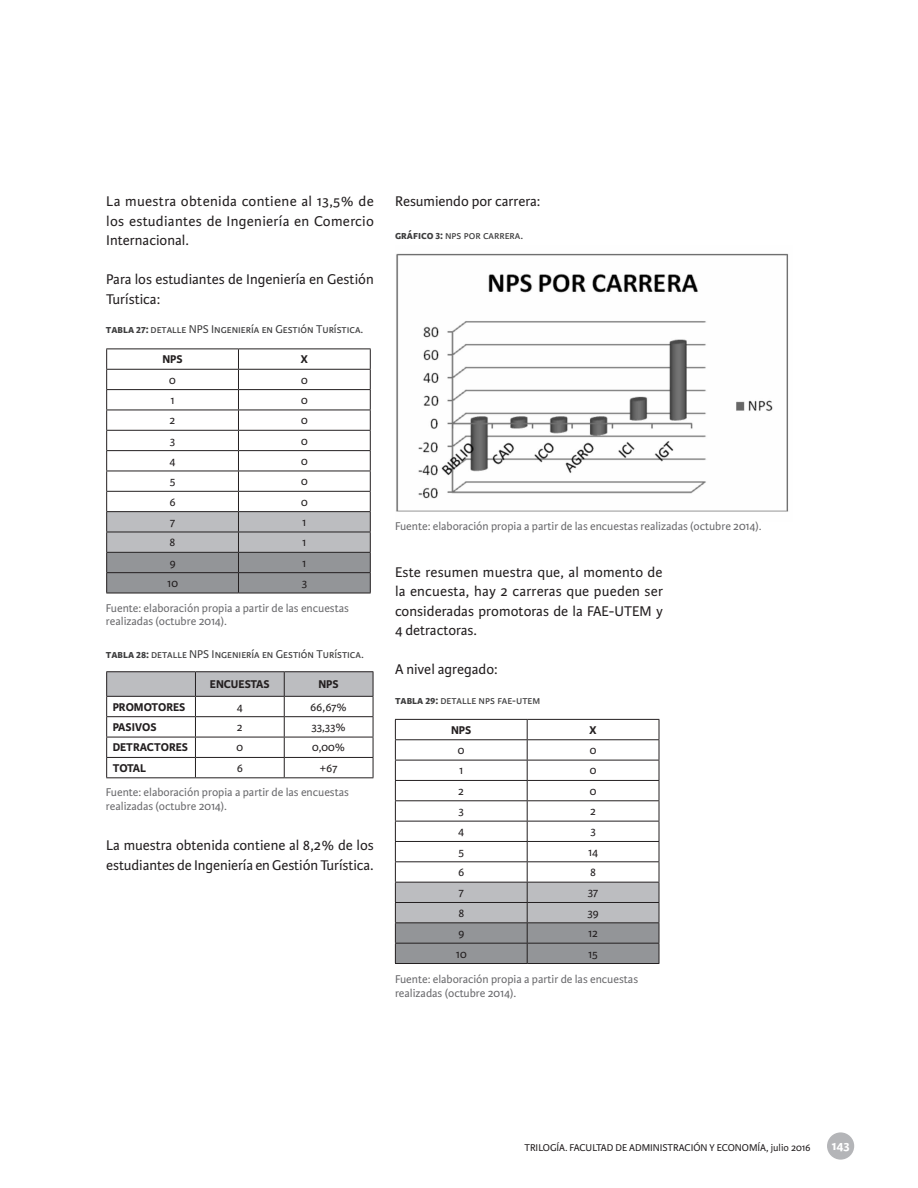
<style>
.page{position:relative;width:918px;height:1188px;background:#fff}
.page>*{position:absolute;margin:0;border:0;box-sizing:border-box;transform-origin:0 0}
.t1{font:15px/19.5px "Karmina Sans";color:#231f20;text-align:justify}
.t2{font:700 13.5px "Karmina Sans";color:#fff}
.t3{font:12px/13.5px "Karmina Sans";color:#69696c}
.t4{font:12px "Karmina Sans";color:#3e3e3f}
.t5{font:12px "Karmina Sans";letter-spacing:-.015em;color:#231f20}
.t6{font:700 12px "Karmina Sans";color:#231f20}
.t7{font:10.5px "Karmina Sans";color:#231f20}
.s1{font-weight:700}
</style>
<div class="page">
<div style="left:827px;top:1132px;width:27px;height:28px;background:#b4b5b8;border-radius:50%"></div>
<svg style="left:106px;top:349px;width:265px;height:244px"></svg>
<hr style="left:106px;top:593px;width:132px;height:1px;background:#231f20">
<hr style="left:238px;top:593px;width:133px;height:1px;background:#231f20">
<hr style="left:106px;top:671px;width:89px;height:1px;background:#231f20">
<hr style="left:195px;top:671px;width:89px;height:1px;background:#231f20">
<hr style="left:284px;top:671px;width:89px;height:1px;background:#231f20">
<svg style="left:106px;top:672px;width:268px;height:105px"></svg>
<hr style="left:106px;top:777px;width:89px;height:1px;background:#231f20">
<hr style="left:195px;top:777px;width:89px;height:1px;background:#231f20">
<hr style="left:284px;top:777px;width:89px;height:1px;background:#231f20">
<img style="left:396px;top:253px;width:393px;height:259px">
<hr style="left:395px;top:719px;width:132px;height:1px;background:#231f20">
<hr style="left:527px;top:719px;width:132px;height:1px;background:#231f20">
<svg style="left:395px;top:720px;width:265px;height:244px"></svg>
<hr style="left:395px;top:963px;width:132px;height:1px;background:#231f20">
<hr style="left:527px;top:963px;width:132px;height:1px;background:#231f20">
<p class="t1" style="left:106px;top:192px;width:269px">La muestra obtenida contiene al 13,5% de los estudiantes de Ingeniería en Comercio Internacional.</p>
<p class="t1" style="left:106px;top:270px;width:269px">Para los estudiantes de Ingeniería en Gestión<br>Turística:</p>
<p class="t4" style="left:106px;top:322px;width:259px"><span class="s1">tabla 27:</span> detalle NPS Ingeniería en Gestión Turística.</p>
<p class="t6" style="left:162px;top:352px;width:22px">NPS</p>
<p class="t6" style="left:301px;top:352px;width:9px">X</p>
<p class="t5" style="left:169px;top:373px;width:8px">0</p>
<p class="t5" style="left:301px;top:373px;width:8px">0</p>
<p class="t5" style="left:170px;top:393px;width:6px">1</p>
<p class="t5" style="left:301px;top:393px;width:8px">0</p>
<p class="t5" style="left:170px;top:414px;width:7px">2</p>
<p class="t5" style="left:301px;top:414px;width:8px">0</p>
<p class="t5" style="left:170px;top:434px;width:7px">3</p>
<p class="t5" style="left:301px;top:434px;width:8px">0</p>
<p class="t5" style="left:170px;top:454px;width:8px">4</p>
<p class="t5" style="left:301px;top:454px;width:8px">0</p>
<p class="t5" style="left:170px;top:475px;width:7px">5</p>
<p class="t5" style="left:301px;top:475px;width:8px">0</p>
<p class="t5" style="left:169px;top:495px;width:8px">6</p>
<p class="t5" style="left:301px;top:495px;width:8px">0</p>
<p class="t5" style="left:170px;top:515px;width:7px">7</p>
<p class="t5" style="left:302px;top:515px;width:6px">1</p>
<p class="t5" style="left:170px;top:536px;width:7px">8</p>
<p class="t5" style="left:302px;top:536px;width:6px">1</p>
<p class="t5" style="left:169px;top:556px;width:8px">9</p>
<p class="t5" style="left:302px;top:556px;width:6px">1</p>
<p class="t5" style="left:167px;top:576px;width:12px">10</p>
<p class="t5" style="left:302px;top:576px;width:7px">3</p>
<p class="t3" style="left:106px;top:601px;width:245px">Fuente: elaboración propia a partir de las encuestas realizadas (octubre 2014).</p>
<p class="t4" style="left:106px;top:648px;width:259px"><span class="s1">tabla 28:</span> detalle NPS Ingeniería en Gestión Turística.</p>
<p class="t6" style="left:210px;top:677px;width:61px">ENCUESTAS</p>
<p class="t6" style="left:318px;top:677px;width:22px">NPS</p>
<p class="t6" style="left:113px;top:700px;width:74px">PROMOTORES</p>
<p class="t5" style="left:237px;top:700px;width:8px">4</p>
<p class="t5" style="left:310px;top:700px;width:38px">66,67%</p>
<p class="t6" style="left:113px;top:720px;width:45px">PASIVOS</p>
<p class="t5" style="left:237px;top:720px;width:7px">2</p>
<p class="t5" style="left:311px;top:720px;width:36px">33,33%</p>
<p class="t6" style="left:113px;top:741px;width:77px">DETRACTORES</p>
<p class="t5" style="left:237px;top:741px;width:8px">0</p>
<p class="t5" style="left:312px;top:741px;width:35px">0,00%</p>
<p class="t6" style="left:113px;top:761px;width:35px">TOTAL</p>
<p class="t5" style="left:237px;top:761px;width:8px">6</p>
<p class="t5" style="left:320px;top:761px;width:19px">+67</p>
<p class="t3" style="left:106px;top:786px;width:245px">Fuente: elaboración propia a partir de las encuestas realizadas (octubre 2014).</p>
<p class="t1" style="left:106px;top:836px;width:269px">La muestra obtenida contiene al 8,2% de los estudiantes de Ingeniería en Gestión Turística.</p>
<p class="t1" style="left:395px;top:192px;width:147px">Resumiendo por carrera:</p>
<p class="t4" style="left:395px;top:228px;width:130px"><span class="s1">gráfico 3:</span> nps por carrera.</p>
<p class="t3" style="left:395px;top:520px;width:368px">Fuente: elaboración propia a partir de las encuestas realizadas (octubre 2014).</p>
<p class="t1" style="left:395px;top:562px;width:270px">Este resumen muestra que, al momento de la encuesta, hay 2 carreras que pueden ser consideradas promotoras de la FAE-UTEM y 4 detractoras.</p>
<p class="t1" style="left:395px;top:660px;width:104px">A nivel agregado:</p>
<p class="t4" style="left:395px;top:693px;width:147px"><span class="s1">tabla 29:</span> detalle nps fae-utem</p>
<p class="t6" style="left:451px;top:723px;width:22px">NPS</p>
<p class="t6" style="left:589px;top:723px;width:9px">X</p>
<p class="t5" style="left:458px;top:744px;width:8px">0</p>
<p class="t5" style="left:590px;top:744px;width:8px">0</p>
<p class="t5" style="left:459px;top:764px;width:6px">1</p>
<p class="t5" style="left:590px;top:764px;width:8px">0</p>
<p class="t5" style="left:458px;top:784px;width:7px">2</p>
<p class="t5" style="left:590px;top:784px;width:8px">0</p>
<p class="t5" style="left:459px;top:805px;width:7px">3</p>
<p class="t5" style="left:590px;top:805px;width:7px">2</p>
<p class="t5" style="left:458px;top:825px;width:8px">4</p>
<p class="t5" style="left:590px;top:825px;width:7px">3</p>
<p class="t5" style="left:458px;top:845px;width:7px">5</p>
<p class="t5" style="left:588px;top:845px;width:11px">14</p>
<p class="t5" style="left:458px;top:866px;width:8px">6</p>
<p class="t5" style="left:590px;top:866px;width:7px">8</p>
<p class="t5" style="left:459px;top:886px;width:7px">7</p>
<p class="t5" style="left:588px;top:886px;width:12px">37</p>
<p class="t5" style="left:458px;top:906px;width:7px">8</p>
<p class="t5" style="left:587px;top:906px;width:13px">39</p>
<p class="t5" style="left:458px;top:927px;width:8px">9</p>
<p class="t5" style="left:588px;top:927px;width:12px">12</p>
<p class="t5" style="left:456px;top:947px;width:12px">10</p>
<p class="t5" style="left:588px;top:947px;width:11px">15</p>
<p class="t3" style="left:395px;top:973px;width:245px">Fuente: elaboración propia a partir de las encuestas realizadas (octubre 2014).</p>
<p class="t7" style="left:524px;top:1141px;width:288px">TRILOGÍA. FACULTAD DE ADMINISTRACIÓN Y ECONOMÍA, julio 2016</p>
<p class="t2" style="left:832px;top:1138px;width:20px">143</p>
</div>
